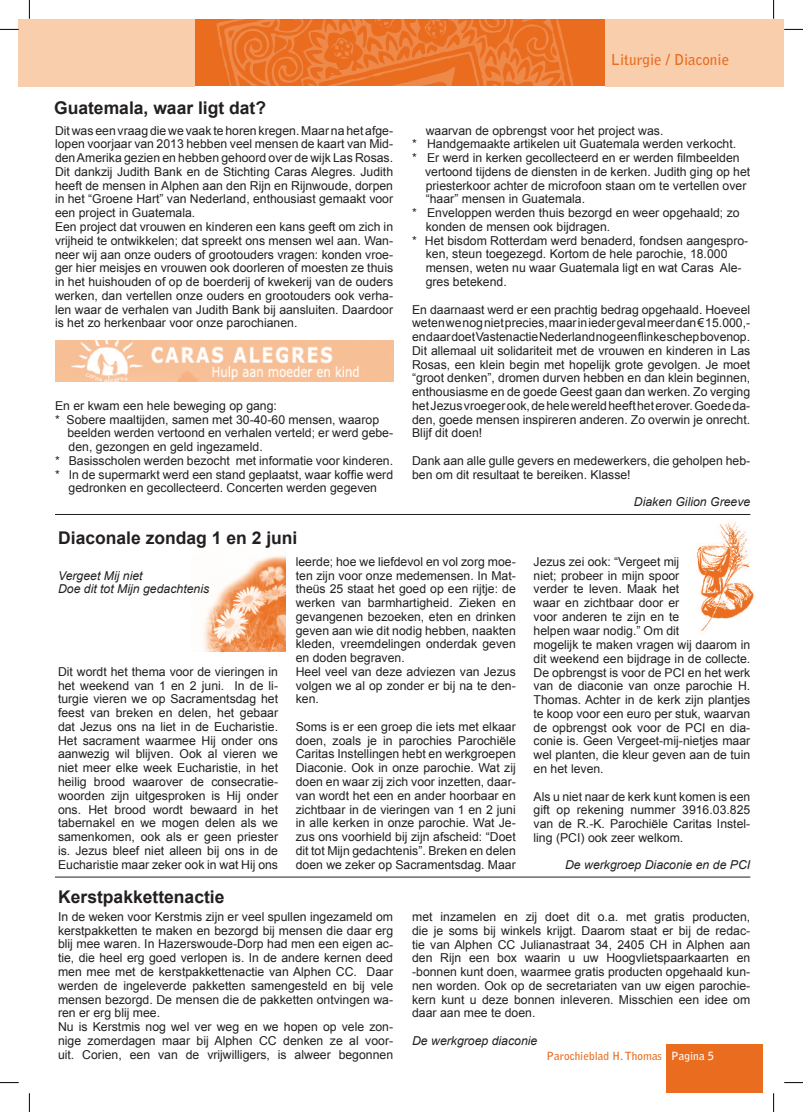
<style>
.page{position:relative;width:803px;height:1112px;background:#fff}
.page>*{position:absolute;margin:0;border:0;box-sizing:border-box;transform-origin:0 0}
.t1{font:700 17.5px "Arial";color:#231f20}
.t2{font:700 15px "Bell Gothic Std";color:#ea6d1f}
.t3{font:12.25px/13.8px "Arial";color:#231f20}
.t4{font:italic 12.25px/13.8px "Arial";color:#231f20}
.t5{font:700 11.25px "Bell Gothic Std";color:#ea6d1f}
.s1{color:#fff}
</style>
<div class="page">
<img style="left:696px;top:521px;width:58px;height:111px">
<div style="left:19px;top:19px;width:176px;height:67px;background:#f9cead"></div>
<div style="left:195px;top:19px;width:410px;height:67px;background:#ea6d1f"></div>
<div style="left:605px;top:19px;width:179px;height:68px;background:#f9cead"></div>
<svg style="left:216px;top:19px;width:358px;height:67px"></svg>
<div style="left:666px;top:1044px;width:96px;height:48px;background:#ea6d1f"></div>
<img style="left:55px;top:340px;width:338px;height:41px">
<hr style="left:55px;top:514px;width:695px;height:1px;background:#231f20">
<hr style="left:55px;top:876px;width:695px;height:1px;background:#231f20">
<img style="left:193px;top:555px;width:92px;height:96px">
<svg style="left:0;top:29px;width:19px;height:1px"></svg>
<svg style="left:784px;top:29px;width:19px;height:1px"></svg>
<svg style="left:0;top:1082px;width:19px;height:1px"></svg>
<svg style="left:784px;top:1082px;width:19px;height:1px"></svg>
<svg style="left:29px;top:0;width:1px;height:19px"></svg>
<svg style="left:29px;top:1093px;width:1px;height:18px"></svg>
<svg style="left:773px;top:0;width:1px;height:19px"></svg>
<svg style="left:773px;top:1093px;width:1px;height:18px"></svg>
<h1 class="t1" style="left:54px;top:95px;width:214px">Guatemala, waar ligt dat?</h1>
<p class="t3" style="left:55px;top:123px;width:340px">Dit was een vraag die we vaak te horen kregen. Maar na het afge&shy;lopen voorjaar van 2013 hebben veel mensen de kaart van Mid&shy;den Amerika gezien en hebben gehoord over de wijk Las Rosas.<br>Dit dankzij Judith Bank en de Stichting Caras Alegres. Judith heeft de mensen in Alphen aan den Rijn en Rijnwoude, dorpen in het “Groene Hart” van Nederland, enthousiast gemaakt voor een project in Guatemala.<br>Een project dat vrouwen en kinderen een kans geeft om zich in vrijheid te ontwikkelen; dat spreekt ons mensen wel aan. Wan&shy;neer wij aan onze ouders of grootouders vragen: konden vroe&shy;ger hier meisjes en vrouwen ook doorleren of moesten ze thuis in het huishouden of op de boerderij of kwekerij van de ouders werken, dan vertellen onze ouders en grootouders ook verha&shy;len waar de verhalen van Judith Bank bij aansluiten. Daardoor is het zo herkenbaar voor onze parochianen.</p>
<p class="t3" style="left:55px;top:398px;width:223px">En er kwam een hele beweging op gang:</p>
<p class="t3" style="left:55px;top:412px;width:326px">* Sobere maaltijden, samen met 30-40-60 mensen, waarop</p>
<p class="t3" style="left:67px;top:426px;width:327px">beelden werden vertoond en verhalen verteld; er werd gebe-</p>
<p class="t3" style="left:69px;top:440px;width:196px">den, gezongen en geld ingezameld.</p>
<p class="t3" style="left:55px;top:453px;width:340px">* Basisscholen werden bezocht met informatie voor kinderen.</p>
<p class="t3" style="left:55px;top:467px;width:340px">* In de supermarkt werd een stand geplaatst, waar koffie werd</p>
<p class="t3" style="left:69px;top:481px;width:310px">gedronken en gecollecteerd. Concerten werden gegeven</p>
<h1 class="t1" style="left:58px;top:525px;width:241px">Diaconale zondag 1 en 2 juni</h1>
<p class="t2" style="left:611px;top:51px;width:120px">Liturgie / Diaconie</p>
<p class="t3" style="left:426px;top:123px;width:239px">waarvan de opbrengst voor het project was.</p>
<p class="t3" style="left:412px;top:137px;width:326px">* Handgemaakte artikelen uit Guatemala werden verkocht.</p>
<p class="t3" style="left:412px;top:151px;width:329px">* Er werd in kerken gecollecteerd en er werden filmbeelden</p>
<p class="t3" style="left:425px;top:165px;width:327px">vertoond tijdens de diensten in de kerken. Judith ging op het</p>
<p class="t3" style="left:426px;top:178px;width:322px">priesterkoor achter de microfoon staan om te vertellen over</p>
<p class="t3" style="left:426px;top:192px;width:161px">“haar” mensen in Guatemala.</p>
<p class="t3" style="left:412px;top:206px;width:329px">* Enveloppen werden thuis bezorgd en weer opgehaald; zo</p>
<p class="t3" style="left:426px;top:220px;width:186px">konden de mensen ook bijdragen.</p>
<p class="t3" style="left:412px;top:233px;width:338px">* Het bisdom Rotterdam werd benaderd, fondsen aangespro-</p>
<p class="t3" style="left:426px;top:247px;width:303px">ken, steun toegezegd. Kortom de hele parochie, 18.000</p>
<p class="t3" style="left:426px;top:261px;width:317px">mensen, weten nu waar Guatemala ligt en wat Caras Ale-</p>
<p class="t3" style="left:426px;top:275px;width:83px">gres betekend.</p>
<p class="t3" style="left:412px;top:302px;width:340px;text-align:justify">En daarnaast werd er een prachtig bedrag opgehaald. Hoeveel weten we nog niet precies, maar in ieder geval meer dan € 15.000,- en daar doet Vastenactie Nederland nog een flinke schep bovenop.<br>Dit allemaal uit solidariteit met de vrouwen en kinderen in Las Rosas, een klein begin met hopelijk grote gevolgen. Je moet “groot denken”, dromen durven hebben en dan klein beginnen, enthousiasme en de goede Geest gaan dan werken. Zo verging het Jezus vroeger ook, de hele wereld heeft het erover. Goede da&shy;den, goede mensen inspireren anderen. Zo overwin je onrecht.<br>Blijf dit doen!</p>
<p class="t3" style="left:412px;top:453px;width:340px">Dank aan alle gulle gevers en medewerkers, die geholpen heb&shy;ben om dit resultaat te bereiken. Klasse!</p>
<p class="t4" style="left:634px;top:495px;width:118px">Diaken Gilion Greeve</p>
<p class="t4" style="left:58px;top:568px;width:153px">Vergeet Mij niet<br>Doe dit tot Mijn gedachtenis</p>
<p class="t3" style="left:58px;top:664px;width:222px;text-align:justify">Dit wordt het thema voor de vieringen in het weekend van 1 en 2 juni. In de li&shy;turgie vieren we op Sacramentsdag het feest van breken en delen, het gebaar dat Jezus ons na liet in de Eucharistie.<br>Het sacrament waarmee Hij onder ons aanwezig wil blijven. Ook al vieren we niet meer elke week Eucharistie, in het heilig brood waarover de consecratie&shy;woorden zijn uitgesproken is Hij onder ons. Het brood wordt bewaard in het tabernakel en we mogen delen als we samenkomen, ook als er geen priester is. Jezus bleef niet alleen bij ons in de Eucharistie maar zeker ook in wat Hij ons</p>
<h1 class="t1" style="left:58px;top:884px;width:168px">Kerstpakkettenactie</h1>
<p class="t3" style="left:296px;top:554px;width:222px">leerde; hoe we liefdevol en vol zorg moe&shy;ten zijn voor onze medemensen. In Mat&shy;theüs 25 staat het goed op een rijtje: de werken van barmhartigheid. Zieken en gevangenen bezoeken, eten en drinken geven aan wie dit nodig hebben, naakten kleden, vreemdelingen onderdak geven en doden begraven.<br>Heel veel van deze adviezen van Jezus volgen we al op zonder er bij na te den&shy;ken.</p>
<p class="t3" style="left:296px;top:719px;width:222px;text-align:justify">Soms is er een groep die iets met elkaar doen, zoals je in parochies Parochiële Caritas Instellingen hebt en werkgroepen Diaconie. Ook in onze parochie. Wat zij doen en waar zij zich voor inzetten, daar&shy;van wordt het een en ander hoorbaar en zichtbaar in de vieringen van 1 en 2 juni in alle kerken in onze parochie. Wat Je&shy;zus ons voorhield bij zijn afscheid: “Doet dit tot Mijn gedachtenis”. Breken en delen doen we zeker op Sacramentsdag. Maar</p>
<p class="t3" style="left:533px;top:554px;width:218px">Jezus zei ook: “Vergeet mij<br>niet; probeer in mijn spoor<br>verder te leven. Maak het<br>waar en zichtbaar door er<br>voor anderen te zijn en te<br>helpen waar nodig.” Om dit<br>mogelijk te maken vragen wij daarom in dit weekend een bijdrage in de collecte.<br>De opbrengst is voor de PCI en het werk van de diaconie van onze parochie H.<br>Thomas. Achter in de kerk zijn plantjes te koop voor een euro per stuk, waarvan de opbrengst ook voor de PCI en dia&shy;conie is. Geen Vergeet-mij-nietjes maar wel planten, die kleur geven aan de tuin en het leven.</p>
<p class="t3" style="left:533px;top:789px;width:218px;text-align:justify">Als u niet naar de kerk kunt komen is een gift op rekening nummer 3916.03.825 van de R.-K. Parochiële Caritas Instel&shy;ling (PCI) ook zeer welkom.</p>
<p class="t4" style="left:565px;top:858px;width:187px">De werkgroep Diaconie en de PCI</p>
<p class="t3" style="left:58px;top:909px;width:337px">In de weken voor Kerstmis zijn er veel spullen ingezameld om kerstpakketten te maken en bezorgd bij mensen die daar erg blij mee waren. In Hazerswoude-Dorp had men een eigen ac&shy;tie, die heel erg goed verlopen is. In de andere kernen deed men mee met de kerstpakkettenactie van Alphen CC. Daar werden de ingeleverde pakketten samengesteld en bij vele mensen bezorgd. De mensen die de pakketten ontvingen wa&shy;ren er erg blij mee.<br>Nu is Kerstmis nog wel ver weg en we hopen op vele zon&shy;nige zomerdagen maar bij Alphen CC denken ze al voor&shy;uit. Corien, een van de vrijwilligers, is alweer begonnen</p>
<p class="t3" style="left:412px;top:909px;width:340px;text-align:justify">met inzamelen en zij doet dit o.a. met gratis producten, die je soms bij winkels krijgt. Daarom staat er bij de redac&shy;tie van Alphen CC Julianastraat 34, 2405 CH in Alphen aan den Rijn een box waarin u uw Hoogvlietspaarkaarten en -bonnen kunt doen, waarmee gratis producten opgehaald kun&shy;nen worden. Ook op de secretariaten van uw eigen parochie&shy;kern kunt u deze bonnen inleveren. Misschien een idee om daar aan mee te doen.</p>
<p class="t4" style="left:412px;top:1033px;width:127px">De werkgroep diaconie</p>
<p class="t5" style="left:546px;top:1048px;width:169px">Parochieblad H. Thomas <span class="s1">Pagina 5</span></p>
</div>
